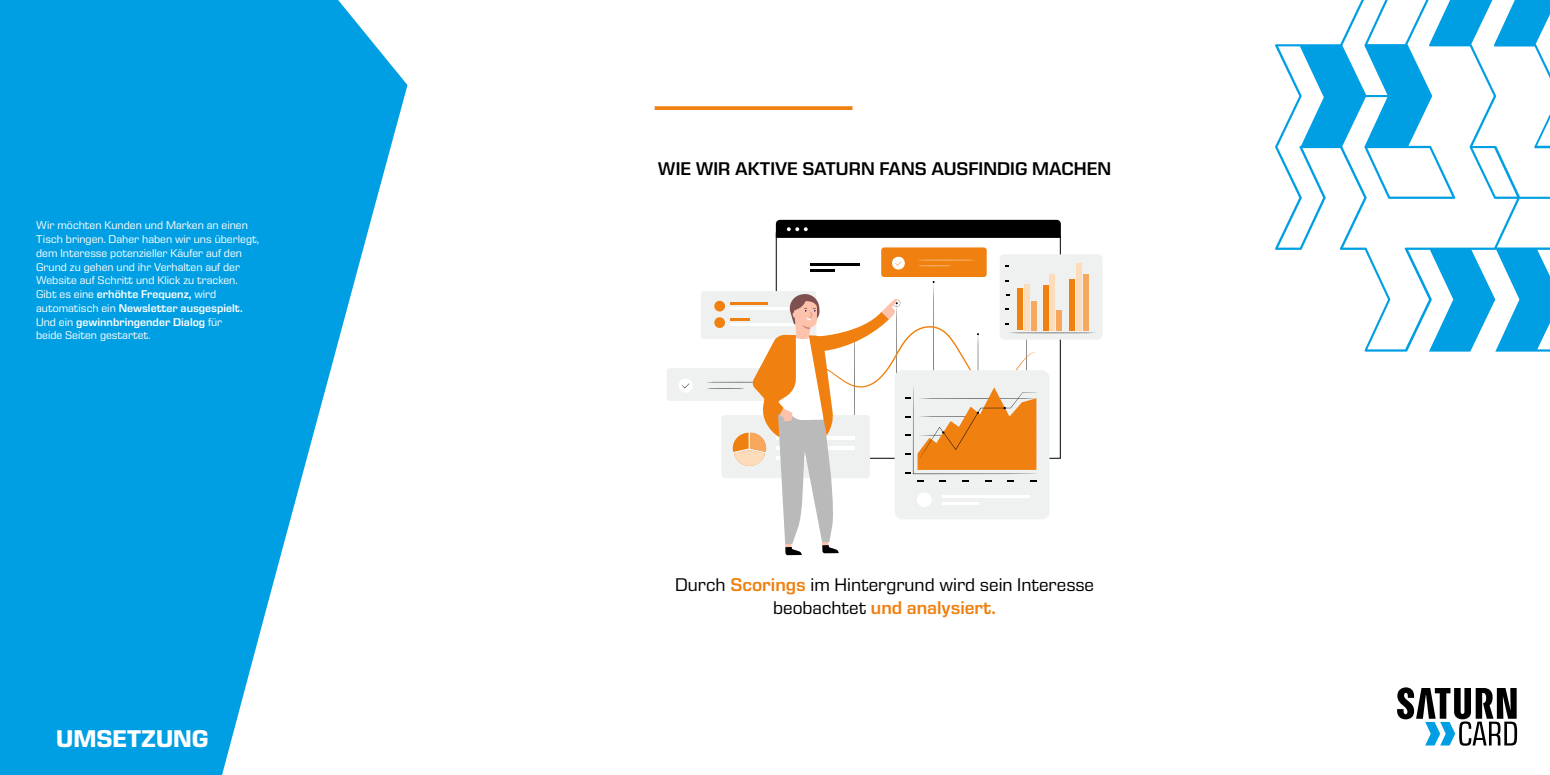
<style>
.page{position:relative;width:1550px;height:775px;background:#fff}
.page>*{position:absolute;margin:0;border:0;box-sizing:border-box;transform-origin:0 0}
.t1{font:700 24.62px "Eurostile Next For Saturn";color:#fff}
.t2{font:18.75px/23.8px "Eurostile Next LT Pro";color:#000;text-align:center}
.t3{font:600 18.75px "Eurostile Next LT Pro";color:#000}
.t4{font:11.5px/13.8px "Eurostile Next LT Pro";color:#fff}
.s1{font-weight:600}
.s2{font-weight:600;color:#f0800f}
</style>
<div class="page">
<svg style="left:0;top:0;width:408px;height:775px;fill:#009fe3"></svg>
<svg style="left:1275px;top:0;width:275px;height:352px"></svg>
<svg style="left:1397px;top:687px;width:120px;height:59px"></svg>
<svg style="left:655px;top:106px;width:197px;height:4px"></svg>
<hr style="left:810px;top:263px;width:50px;height:3px;background:#000">
<hr style="left:810px;top:269px;width:25px;height:3px;background:#000">
<svg style="left:776px;top:220px;width:285px;height:18px;background:#030303"></svg>
<div style="left:667px;top:368px;width:116px;height:33px;background:#eff1f1;border-radius:3px"></div>
<svg style="left:679px;top:379px;width:14px;height:13px"></svg>
<div style="left:701px;top:291px;width:115px;height:48px;background:#eff1f1;border-radius:2px"></div>
<div style="left:1000px;top:254px;width:103px;height:86px;background:#eff1f1;border-radius:5px"></div>
<div style="left:1069px;top:279px;width:5px;height:51px;background:#f0800f"></div>
<div style="left:1050px;top:274px;width:5px;height:56px;background:#fddcbc"></div>
<div style="left:1083px;top:274px;width:6px;height:56px;background:#f7a85d"></div>
<div style="left:1076px;top:263px;width:6px;height:67px;background:#fddcbc"></div>
<div style="left:881px;top:247px;width:106px;height:30px;background:#f0800f;border-radius:3px"></div>
<svg style="left:892px;top:256px;width:13px;height:14px"></svg>
<svg style="left:917px;top:260px;width:59px;height:7px"></svg>
<svg style="left:707px;top:280px;width:389px;height:275px"></svg>
<p class="t4" style="left:36px;top:219px;width:224px">Wir möchten Kunden und Marken an einen Tisch bringen. Daher haben wir uns überlegt, dem Interesse potenzieller Käufer auf den Grund zu gehen und ihr Verhalten auf der Website auf Schritt und Klick zu tracken.<br>Gibt es eine <span class="s1">erhöhte Frequenz,</span> wird automatisch ein <span class="s1">Newsletter ausgespielt.<br></span>Und ein <span class="s1">gewinnbringender Dialog</span> für<br>beide Seiten gestartet.</p>
<h1 class="t1" style="left:56px;top:725px;width:154px">UMSETZUNG</h1>
<h2 class="t3" style="left:658px;top:159px;width:455px">WIE WIR AKTIVE SATURN FANS AUSFINDIG MACHEN</h2>
<h2 class="t2" style="left:675px;top:573px;width:421px">Durch <span class="s2">Scorings</span> im Hintergrund wird sein Interesse beobachtet <span class="s2">und analysiert.</span></h2>
</div>
